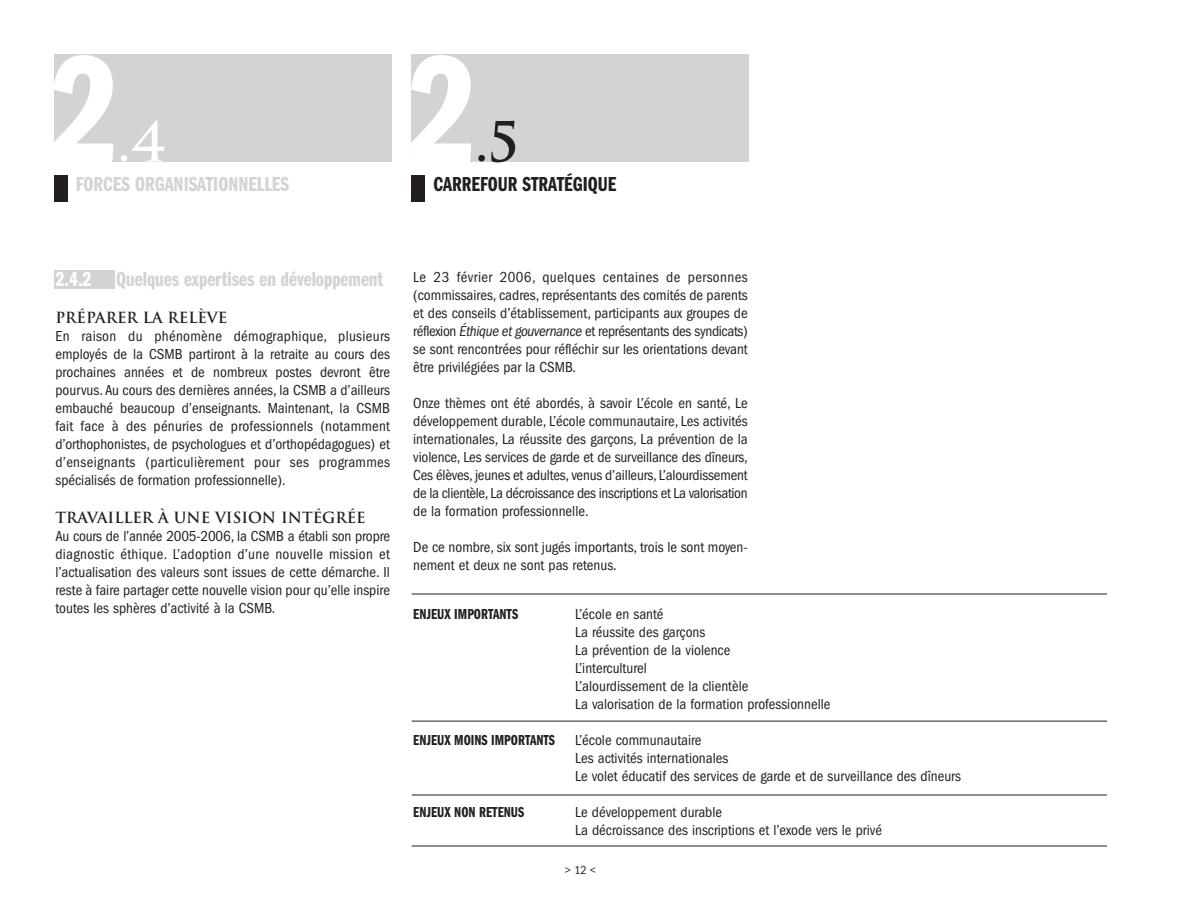
<style>
.page{position:relative;width:1188px;height:918px;background:#fff}
.page>*{position:absolute;margin:0;border:0;box-sizing:border-box;transform-origin:0 0}
.t1{font:160.5px "Franklin Gothic Demi Cmpr";color:#fff}
.t2{font:700 54px "Trajan";color:#fff}
.t3{font:700 54px "Trajan";color:#231f20}
.t4{font:21px "Franklin Gothic Demi Cmpr";color:#d1d3d4}
.t5{font:21px "Franklin Gothic Demi Cmpr";color:#231f20}
.t6{font:condensed 15px/18px "Franklin Gothic";color:#231f20;text-align:justify}
.t7{font:15px "Franklin Gothic Demi Cmpr";color:#231f20}
.t8{font:700 15px "Trajan";color:#231f20}
.t9{font:condensed 12px "Franklin Gothic";color:#231f20}
.s1{color:#fff}
.s2{font-style:italic}
</style>
<div class="page">
<div style="left:54px;top:54px;width:338px;height:108px;background:#d1d3d4"></div>
<div style="left:54px;top:176px;width:14px;height:26px;background:#231f20"></div>
<div style="left:412px;top:54px;width:337px;height:108px;background:#d1d3d4"></div>
<div style="left:412px;top:176px;width:13px;height:26px;background:#231f20"></div>
<hr style="left:412px;top:594px;width:695px;height:1px;background:#231f20">
<hr style="left:412px;top:721px;width:695px;height:1px;background:#231f20">
<hr style="left:412px;top:795px;width:695px;height:1px;background:#231f20">
<hr style="left:412px;top:846px;width:695px;height:1px;background:#231f20">
<div style="left:54px;top:270px;width:61px;height:18px;background:#d1d3d4"></div>
<h1 class="t1" style="left:49px;top:57px;width:70px">2</h1>
<h2 class="t2" style="left:117px;top:111px;width:51px">.4</h2>
<h3 class="t4" style="left:76px;top:177px;width:215px">FORCES ORGANISATIONNELLES</h3>
<h1 class="t1" style="left:407px;top:57px;width:70px">2</h1>
<h2 class="t3" style="left:475px;top:111px;width:46px">.5</h2>
<h3 class="t5" style="left:433px;top:177px;width:185px">CARREFOUR STRATÉGIQUE</h3>
<h3 class="t4" style="left:55px;top:271px;width:329px"><span class="s1">2.4.2</span> Quelques expertises en développement</h3>
<p class="t8" style="left:56px;top:309px;width:173px">PRÉPARER LA RELÈVE</p>
<p class="t6" style="left:56px;top:329px;width:336px">En raison du phénomène démographique, plusieurs employés de la CSMB partiront à la retraite au cours des prochaines années et de nombreux postes devront être pourvus. Au cours des dernières années, la CSMB a d’ailleurs embauché beaucoup d’enseignants. Maintenant, la CSMB fait face à des pénuries de professionnels (notamment d’orthophonistes, de psychologues et d’orthopédagogues) et d’enseignants (particulièrement pour ses programmes spécialisés de formation professionnelle).</p>
<p class="t8" style="left:56px;top:509px;width:312px">TRAVAILLER À UNE VISION INTÉGRÉE</p>
<p class="t6" style="left:55px;top:528px;width:336px">Au cours de l’année 2005-2006, la CSMB a établi son propre diagnostic éthique. L’adoption d’une nouvelle mission et l’actualisation des valeurs sont issues de cette démarche. Il reste à faire partager cette nouvelle vision pour qu’elle inspire toutes les sphères d’activité à la CSMB.</p>
<p class="t6" style="left:413px;top:269px;width:336px">Le 23 février 2006, quelques centaines de personnes (commissaires, cadres, représentants des comités de parents et des conseils d’établissement, participants aux groupes de réflexion <span class="s2">Éthique et gouvernance</span> et représentants des syndicats) se sont rencontrées pour réfléchir sur les orientations devant être privilégiées par la CSMB.</p>
<p class="t6" style="left:413px;top:395px;width:336px">Onze thèmes ont été abordés, à savoir L’école en santé, Le développement durable, L’école communautaire, Les activités internationales, La réussite des garçons, La prévention de la violence, Les services de garde et de surveillance des dîneurs, Ces élèves, jeunes et adultes, venus d’ailleurs, L’alourdissement de la clientèle, La décroissance des inscriptions et La valorisation de la formation professionnelle.</p>
<p class="t6" style="left:413px;top:539px;width:336px">De ce nombre, six sont jugés importants, trois le sont moyen&shy;nement et deux ne sont pas retenus.</p>
<p class="t7" style="left:413px;top:609px;width:106px">ENJEUX IMPORTANTS</p>
<p class="t6" style="left:575px;top:606px;width:257px;text-align:left">L’école en santé<br>La réussite des garçons<br>La prévention de la violence<br>L’interculturel<br>L’alourdissement de la clientèle<br>La valorisation de la formation professionnelle</p>
<p class="t7" style="left:413px;top:735px;width:143px">ENJEUX MOINS IMPORTANTS</p>
<p class="t6" style="left:575px;top:732px;width:387px;text-align:left">L’école communautaire<br>Les activités internationales<br>Le volet éducatif des services de garde et de surveillance des dîneurs</p>
<p class="t7" style="left:413px;top:807px;width:112px">ENJEUX NON RETENUS</p>
<p class="t6" style="left:575px;top:804px;width:308px">Le développement durable<br>La décroissance des inscriptions et l’exode vers le privé</p>
<p class="t9" style="left:565px;top:865px;width:33px">&gt; 12 &lt;</p>
</div>
